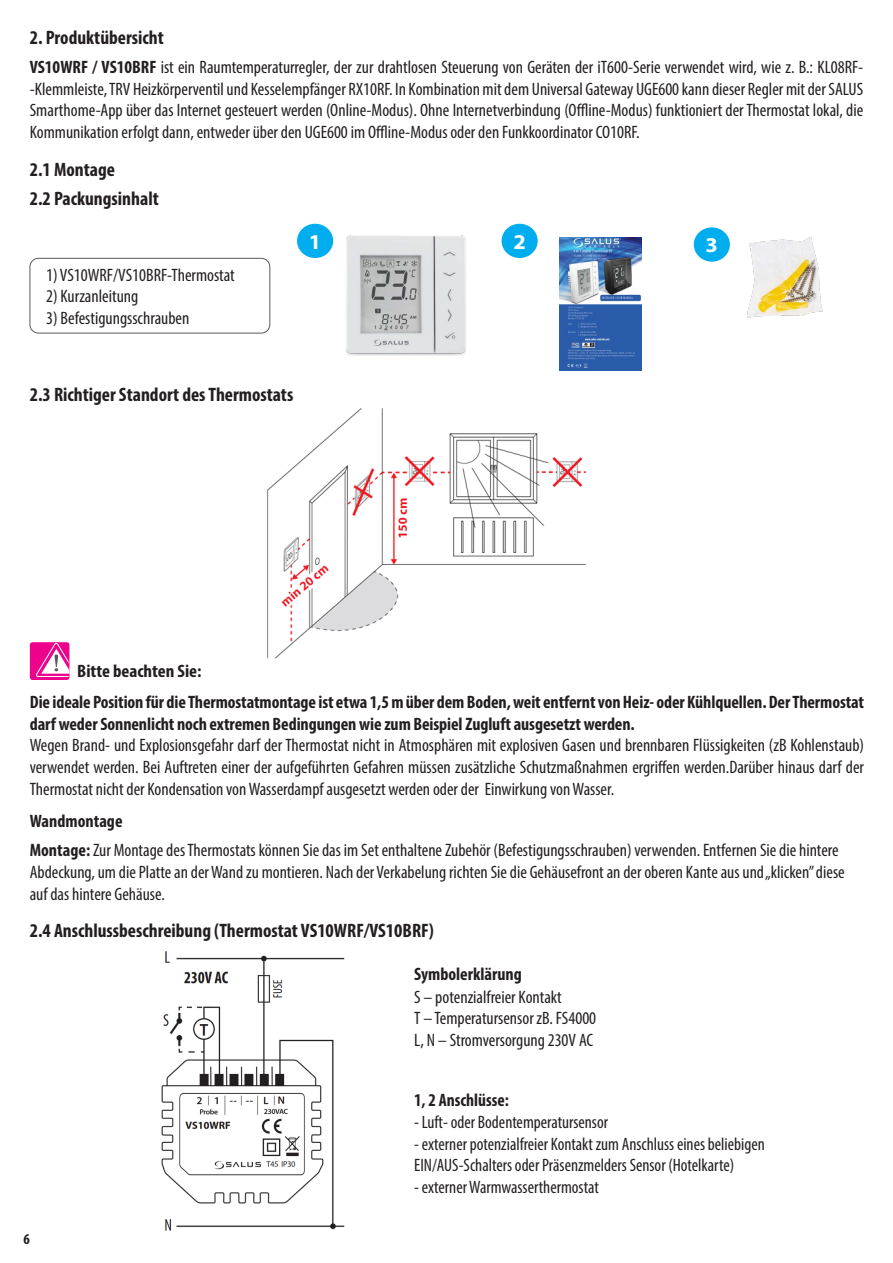
<style>
.page{position:relative;width:893px;height:1263px;background:#fff}
.page>*{position:absolute;margin:0;border:0;box-sizing:border-box;transform-origin:0 0}
.t1{font:700 21.15px "Myriad Pro";color:#fff;scale:1.05 1}
.Tytuł_rozdziału{font:700 condensed 19.5px "Myriad Pro";color:#231f20}
.Treść{font:condensed 18px/21.6px "Myriad Pro";color:#231f20}
.Treść-2{font:700 condensed 18px/21.6px "Myriad Pro";letter-spacing:-.005em;color:#231f20}
.Treść-3{font:700 condensed 18px "Myriad Pro";letter-spacing:-.005em;color:#231f20;scale:1.05 1}
.t2{font:700 condensed 15px "Myriad Pro";color:#231f20}
.s1{font-weight:700}
</style>
<div class="page">
<div style="left:30px;top:258px;width:240px;height:75px;border:1px solid #5a5a5d;border-radius:9px"></div>
<img style="left:267px;top:408px;width:319px;height:251px">
<div style="left:30px;top:642px;width:39px;height:38px;background:#ed028c;border-radius:3px"></div>
<svg style="left:35px;top:642px;width:34px;height:35px"></svg>
<img style="left:346px;top:235px;width:120px;height:121px">
<div style="left:297px;top:224px;width:36px;height:34px;background:#00aeef;border-radius:50%"></div>
<img style="left:161px;top:951px;width:184px;height:280px">
<img style="left:560px;top:238px;width:82px;height:132px">
<img style="left:747px;top:237px;width:76px;height:81px">
<div style="left:502px;top:224px;width:36px;height:34px;background:#00aeef;border-radius:50%"></div>
<div style="left:694px;top:227px;width:36px;height:35px;background:#00aeef;border-radius:50%"></div>
<p class="Tytuł_rozdziału" style="left:30px;top:26px;width:135px">2. Produktübersicht</p>
<p class="Treść" style="left:30px;top:56px;width:835px;text-align:justify"><span class="s1">VS10WRF / VS10BRF</span> ist ein Raumtemperaturregler, der zur drahtlosen Steuerung von Geräten der iT600-Serie verwendet wird, wie z. B.: KL08RF--Klemmleiste, TRV Heizkörperventil und Kesselempfänger RX10RF. In Kombination mit dem Universal Gateway UGE600 kann dieser Regler mit der SALUS Smarthome-App über das Internet gesteuert werden (Online-Modus). Ohne Internetverbindung (Offline-Modus) funktioniert der Thermostat lokal, die Kommunikation erfolgt dann, entweder über den UGE600 im Offline-Modus oder den Funkkoordinator CO10RF.</p>
<p class="Tytuł_rozdziału" style="left:30px;top:158px;width:87px">2.1 Montage</p>
<p class="Tytuł_rozdziału" style="left:30px;top:187px;width:131px">2.2 Packungsinhalt</p>
<p class="Treść" style="left:46px;top:264px;width:190px">1) VS10WRF/VS10BRF-Thermostat</p>
<p class="Treść" style="left:46px;top:285px;width:94px">2) Kurzanleitung</p>
<p class="Treść" style="left:46px;top:307px;width:145px">3) Befestigungsschrauben</p>
<p class="t1" style="left:309px;top:228px;width:13px">1</p>
<p class="Tytuł_rozdziału" style="left:30px;top:382px;width:265px">2.3 Richtiger Standort des Thermostats</p>
<p class="Treść-3" style="left:77px;top:659px;width:120px">Bitte beachten Sie:</p>
<p class="t1" style="left:513px;top:228px;width:13px">2</p>
<p class="t1" style="left:706px;top:232px;width:13px">3</p>
<p class="Treść-2" style="left:30px;top:691px;width:836px">Die ideale Position für die Thermostatmontage ist etwa 1,5 m über dem Boden, weit entfernt von Heiz- oder Kühlquellen. Der Thermostat darf weder Sonnenlicht noch extremen Bedingungen wie zum Beispiel Zugluft ausgesetzt werden.</p>
<p class="Treść" style="left:30px;top:734px;width:836px;text-align:justify">Wegen Brand- und Explosionsgefahr darf der Thermostat nicht in Atmosphären mit explosiven Gasen und brennbaren Flüssigkeiten (zB Kohlenstaub) verwendet werden. Bei Auftreten einer der aufgeführten Gefahren müssen zusätzliche Schutzmaßnahmen ergriffen werden.Darüber hinaus darf der Thermostat nicht der Kondensation von Wasserdampf ausgesetzt werden oder der Einwirkung von Wasser.</p>
<p class="Treść-2" style="left:30px;top:810px;width:94px">Wandmontage</p>
<p class="Treść" style="left:30px;top:839px;width:816px"><span class="s1">Montage:</span> Zur Montage des Thermostats können Sie das im Set enthaltene Zubehör (Befestigungsschrauben) verwenden. Entfernen Sie die hintere<br>Abdeckung, um die Platte an der Wand zu montieren. Nach der Verkabelung richten Sie die Gehäusefront an der oberen Kante aus und „klicken” diese auf das hintere Gehäuse.</p>
<p class="Tytuł_rozdziału" style="left:30px;top:919px;width:406px">2.4 Anschlussbeschreibung (Thermostat VS10WRF/VS10BRF)</p>
<p class="Treść-2" style="left:414px;top:962px;width:109px">Symbolerklärung</p>
<p class="Treść" style="left:414px;top:986px;width:149px">S – potenzialfreier Kontakt</p>
<p class="Treść" style="left:414px;top:1007px;width:184px">T – Temperatursensor zB. FS4000</p>
<p class="Treść" style="left:414px;top:1029px;width:180px">L, N – Stromversorgung 230V AC</p>
<p class="t2" style="left:23px;top:1230px;width:8px">6</p>
<p class="Treść-2" style="left:414px;top:1089px;width:96px">1, 2 Anschlüsse:</p>
<p class="Treść" style="left:414px;top:1111px;width:195px">- Luft- oder Bodentemperatursensor</p>
<p class="Treść" style="left:414px;top:1133px;width:352px">- externer potenzialfreier Kontakt zum Anschluss eines beliebigen<br>EIN/AUS-Schalters oder Präsenzmelders Sensor (Hotelkarte)</p>
<p class="Treść" style="left:414px;top:1176px;width:186px">- externer Warmwasserthermostat</p>
</div>
